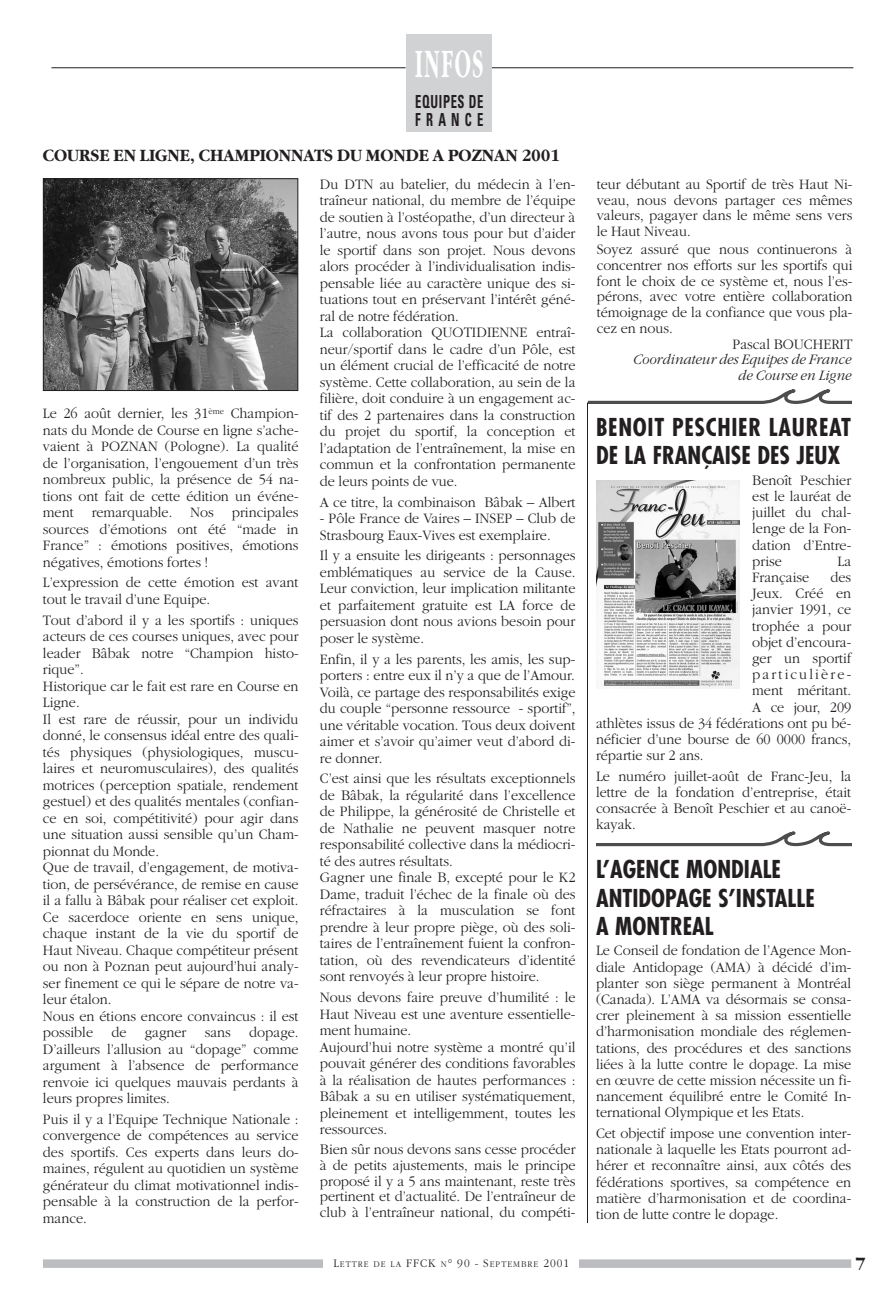
<style>
.page{position:relative;width:893px;height:1305px;background:#fff}
.page>*{position:absolute;margin:0;border:0;box-sizing:border-box;transform-origin:0 0}
.t1{font:700 42px "Garamond";letter-spacing:.08em;color:#fff;scale:.5 1}
.t2{font:700 condensed 24px/28.5px "Futura";color:#231f20}
.t3{font:700 condensed 24px/28.5px "Futura";letter-spacing:.03em;color:#231f20}
.t4{font:700 18px "Garamond";color:#231f20;scale:.95 1}
.t5{font:700 condensed 18px/18px "Univers";letter-spacing:.05em;color:#231f20;scale:.7 1}
.t6{font:700 18px "Garamond";color:#231f20}
.t7{font:300 15px/16.5px "Garamond";color:#231f20;text-align:justify;scale:.95 1}
.t8{font:italic 300 15px/15.8px "Garamond";color:#231f20;text-align:right;scale:.95 1}
.t9{font:300 15px "Garamond";letter-spacing:.15em;color:#231f20;scale:.95 1}
.t10{font:300 9px "Garamond";letter-spacing:.12em;color:#231f20;scale:.95 1}
.s1{font-size:12px}
</style>
<div class="page">
<hr style="left:51px;top:67px;width:354px;height:1px;background:#231f20">
<hr style="left:492px;top:67px;width:361px;height:1px;background:#231f20">
<div style="left:407px;top:34px;width:85px;height:98px;background:#d1d2d4"></div>
<div style="left:43px;top:1259px;width:808px;height:9px;background:#bcbdc0"></div>
<div style="left:324px;top:1252px;width:255px;height:25px;background:#fff"></div>
<hr style="left:587px;top:402px;width:1px;height:821px;background:#231f20">
<svg style="left:596px;top:831px;width:255px;height:16px"></svg>
<img style="left:596px;top:480px;width:143px;height:209px">
<img style="left:45px;top:180px;width:251px;height:209px">
<div style="left:43px;top:178px;width:255px;height:213px;border:1px solid #231f20"></div>
<svg style="left:588px;top:389px;width:263px;height:15px"></svg>
<h1 class="t1" style="left:415px;top:47px;width:138px">INFOS</h1>
<p class="t5" style="left:415px;top:95px;width:99px">EQUIPES DE<br>FRANCE</p>
<p class="t4" style="left:43px;top:149px;width:545px">COURSE EN LIGNE, CHAMPIONNATS DU MONDE A POZNAN 2001</p>
<p class="t7" style="left:43px;top:406px;width:270px">Le 26 août dernier, les 31<sup>ème</sup> Champion&shy;nats du Monde de Course en ligne s’ache&shy;vaient à POZNAN (Pologne). La qualité de l’organisation, l’engouement d’un très nombreux public, la présence de 54 na&shy;tions ont fait de cette édition un événe&shy;ment remarquable. Nos principales sources d’émotions ont été “made in France” : émotions positives, émotions négatives, émotions fortes !</p>
<p class="t7" style="left:43px;top:575px;width:270px">L’expression de cette émotion est avant tout le travail d’une Equipe.</p>
<p class="t7" style="left:43px;top:613px;width:270px;text-align:left">Tout d’abord il y a les sportifs : uniques acteurs de ces courses uniques, avec pour leader Bâbak notre “Champion histo&shy;rique”.<br>Historique car le fait est rare en Course en Ligne.<br>Il est rare de réussir, pour un individu donné, le consensus idéal entre des quali&shy;tés physiques (physiologiques, muscu&shy;laires et neuromusculaires), des qualités motrices (perception spatiale, rendement gestuel) et des qualités mentales (confian&shy;ce en soi, compétitivité) pour agir dans une situation aussi sensible qu’un Cham&shy;pionnat du Monde.<br>Que de travail, d’engagement, de motiva&shy;tion, de persévérance, de remise en cause il a fallu à Bâbak pour réaliser cet exploit.<br>Ce sacerdoce oriente en sens unique, chaque instant de la vie du sportif de Haut Niveau. Chaque compétiteur présent ou non à Poznan peut aujourd’hui analy&shy;ser finement ce qui le sépare de notre va&shy;leur étalon.<br>Nous en étions encore convaincus : il est possible de gagner sans dopage.<br>D’ailleurs l’allusion au “dopage” comme argument à l’absence de performance renvoie ici quelques mauvais perdants à leurs propres limites.</p>
<p class="t7" style="left:43px;top:1112px;width:270px">Puis il y a l’Equipe Technique Nationale : convergence de compétences au service des sportifs. Ces experts dans leurs do&shy;maines, régulent au quotidien un système générateur du climat motivationnel indis&shy;pensable à la construction de la perfor&shy;mance.</p>
<p class="t7" style="left:320px;top:177px;width:270px;text-align:left">Du DTN au batelier, du médecin à l’en&shy;traîneur national, du membre de l’équipe de soutien à l’ostéopathe, d’un directeur à l’autre, nous avons tous pour but d’aider le sportif dans son projet. Nous devons alors procéder à l’individualisation indis&shy;pensable liée au caractère unique des si&shy;tuations tout en préservant l’intérêt géné&shy;ral de notre fédération.<br>La collaboration QUOTIDIENNE entraî&shy;neur/sportif dans le cadre d’un Pôle, est un élément crucial de l’efficacité de notre système. Cette collaboration, au sein de la filière, doit conduire à un engagement ac&shy;tif des 2 partenaires dans la construction du projet du sportif, la conception et l’adaptation de l’entraînement, la mise en commun et la confrontation permanente de leurs points de vue.</p>
<p class="t7" style="left:320px;top:495px;width:270px">A ce titre, la combinaison Bâbak – Albert</p>
<p class="t7" style="left:320px;top:511px;width:270px">- Pôle France de Vaires – INSEP – Club de<br>Strasbourg Eaux-Vives est exemplaire.</p>
<p class="t7" style="left:320px;top:549px;width:270px">Il y a ensuite les dirigeants : personnages emblématiques au service de la Cause.<br>Leur conviction, leur implication militante et parfaitement gratuite est LA force de persuasion dont nous avions besoin pour poser le système.</p>
<p class="t7" style="left:320px;top:652px;width:270px">Enfin, il y a les parents, les amis, les sup&shy;porters : entre eux il n’y a que de l’Amour.<br>Voilà, ce partage des responsabilités exige du couple “personne ressource - sportif”, une véritable vocation. Tous deux doivent aimer et s’avoir qu’aimer veut d’abord di&shy;re donner.</p>
<p class="t7" style="left:320px;top:772px;width:270px;text-align:left">C’est ainsi que les résultats exceptionnels de Bâbak, la régularité dans l’excellence de Philippe, la générosité de Christelle et de Nathalie ne peuvent masquer notre responsabilité collective dans la médiocri&shy;té des autres résultats.<br>Gagner une finale B, excepté pour le K2<br>Dame, traduit l’échec de la finale où des réfractaires à la musculation se font prendre à leur propre piège, où des soli&shy;taires de l’entraînement fuient la confron&shy;tation, où des revendicateurs d’identité sont renvoyés à leur propre histoire.</p>
<p class="t7" style="left:320px;top:990px;width:270px;text-align:left">Nous devons faire preuve d’humilité : le Haut Niveau est une aventure essentielle&shy;ment humaine.<br>Aujourd’hui notre système a montré qu’il pouvait générer des conditions favorables à la réalisation de hautes performances :<br>Bâbak a su en utiliser systématiquement, pleinement et intelligemment, toutes les ressources.</p>
<p class="t7" style="left:320px;top:1143px;width:270px;line-height:15.8px">Bien sûr nous devons sans cesse procéder à de petits ajustements, mais le principe proposé il y a 5 ans maintenant, reste très pertinent et d’actualité. De l’entraîneur de club à l’entraîneur national, du compéti-</p>
<p class="t7" style="left:596px;top:177px;width:270px;line-height:15.8px">teur débutant au Sportif de très Haut Ni&shy;veau, nous devons partager ces mêmes valeurs, pagayer dans le même sens vers le Haut Niveau.</p>
<p class="t7" style="left:596px;top:242px;width:270px">Soyez assuré que nous continuerons à</p>
<p class="t7" style="left:596px;top:258px;width:270px">concentrer nos efforts sur les sportifs qui</p>
<p class="t7" style="left:596px;top:274px;width:270px">font le choix de ce système et, nous l’es-</p>
<p class="t7" style="left:596px;top:289px;width:270px">pérons, avec votre entière collaboration</p>
<p class="t7" style="left:596px;top:305px;width:270px">témoignage de la confiance que vous pla-</p>
<p class="t7" style="left:596px;top:321px;width:81px">cez en nous.</p>
<p class="t7" style="left:732px;top:337px;width:128px">Pascal BOUCHERIT</p>
<p class="t8" style="left:633px;top:353px;width:231px">Coordinateur des Equipes de France de Course en Ligne</p>
<h2 class="t3" style="left:596px;top:415px;width:257px">BENOIT PESCHIER LAUREAT<br>DE LA FRANÇAISE DES JEUX</h2>
<p class="t7" style="left:752px;top:473px;width:106px">Benoît Peschier est le lauréat de juillet du chal&shy;lenge de la Fon&shy;dation d’Entre&shy;prise</p>
<p class="t7" style="left:837px;top:554px;width:16px">La</p>
<p class="t7" style="left:752px;top:570px;width:61px">Française</p>
<p class="t7" style="left:830px;top:570px;width:23px">des</p>
<p class="t7" style="left:752px;top:586px;width:106px">Jeux. Créé en</p>
<p class="t7" style="left:752px;top:603px;width:106px">janvier 1991, ce</p>
<p class="t7" style="left:752px;top:619px;width:106px">trophée a pour</p>
<p class="t7" style="left:752px;top:635px;width:106px">objet d’encoura-</p>
<p class="t7" style="left:752px;top:651px;width:106px">ger un sportif</p>
<p class="t9" style="left:752px;top:669px;width:106px">particulière-</p>
<p class="t7" style="left:752px;top:684px;width:106px">ment méritant.</p>
<p class="t7" style="left:752px;top:700px;width:106px">A ce jour, 209</p>
<p class="t7" style="left:596px;top:716px;width:270px">athlètes issus de 34 fédérations ont pu bé-</p>
<p class="t7" style="left:596px;top:732px;width:270px">néficier d’une bourse de 60 0000 francs,</p>
<p class="t7" style="left:596px;top:748px;width:115px">répartie sur 2 ans.</p>
<p class="t7" style="left:596px;top:769px;width:270px">Le numéro juillet-août de Franc-Jeu, la lettre de la fondation d’entreprise, était consacrée à Benoît Peschier et au canoë&shy;kayak.</p>
<h2 class="t2" style="left:596px;top:857px;width:220px">L’AGENCE MONDIALE<br>ANTIDOPAGE S’INSTALLE<br>A MONTREAL</h2>
<p class="t7" style="left:596px;top:944px;width:270px">Le Conseil de fondation de l’Agence Mon&shy;diale Antidopage (AMA) à décidé d’im&shy;planter son siège permanent à Montréal (Canada). L’AMA va désormais se consa&shy;crer pleinement à sa mission essentielle d’harmonisation mondiale des réglemen&shy;tations, des procédures et des sanctions liées à la lutte contre le dopage. La mise en œuvre de cette mission nécessite un fi&shy;nancement équilibré entre le Comité In&shy;ternational Olympique et les Etats.</p>
<p class="t7" style="left:596px;top:1126px;width:270px">Cet objectif impose une convention inter&shy;nationale à laquelle les Etats pourront ad&shy;hérer et reconnaître ainsi, aux côtés des fédérations sportives, sa compétence en matière d’harmonisation et de coordina&shy;tion de lutte contre le dopage.</p>
<p class="t10" style="left:333px;top:1261px;width:250px"><span class="s1">L</span>ETTRE DE LA <span class="s1">FFCK</span> N<span class="s1">° 90 - S</span>EPTEMBRE <span class="s1">2001</span></p>
<p class="t6" style="left:855px;top:1256px;width:12px">7</p>
</div>
